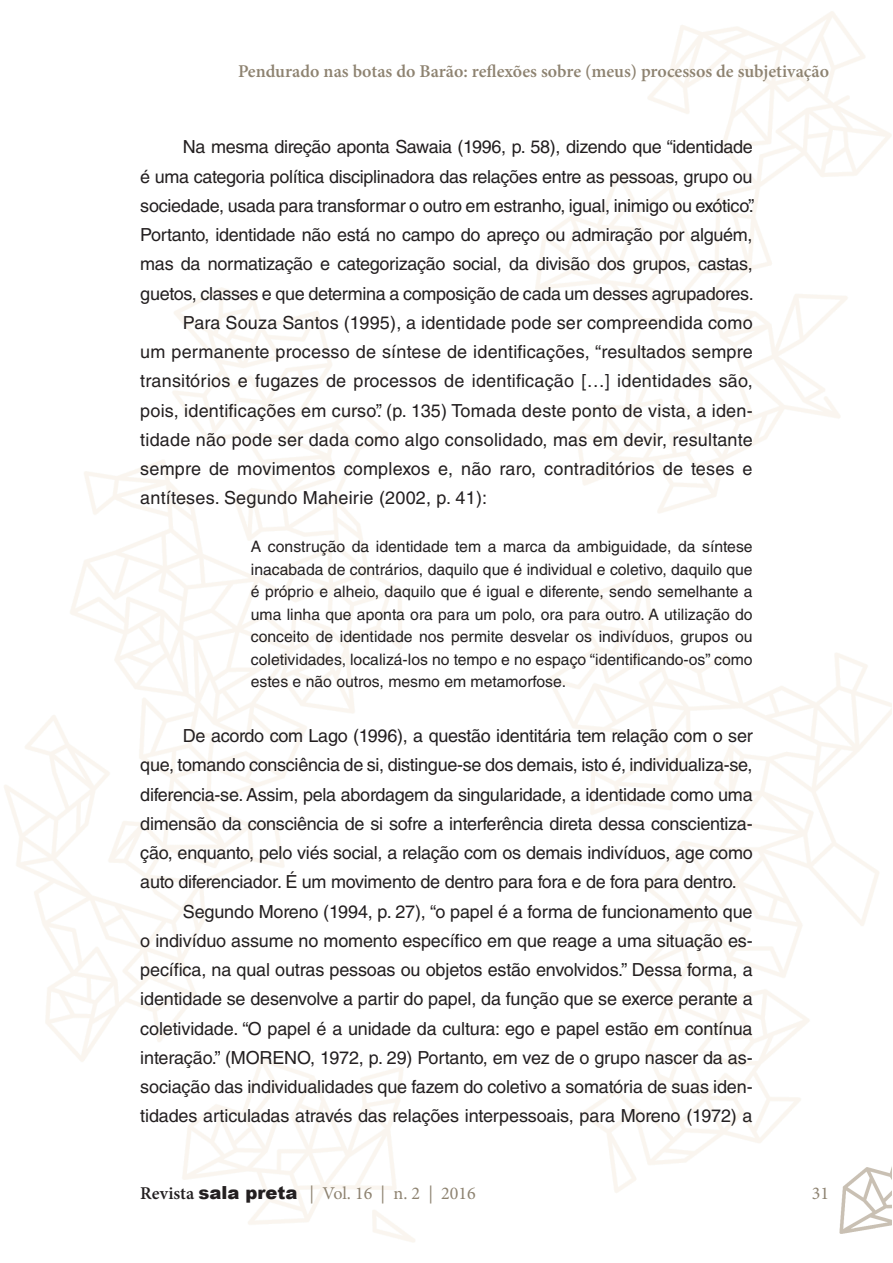
<style>
.page{position:relative;width:893px;height:1263px;background:#fff}
.page>*{position:absolute;margin:0;border:0;box-sizing:border-box;transform-origin:0 0}
.texto{font:18px/29.2px "Helvetica LT Std";letter-spacing:-.015em;color:#231f20;text-align:justify}
.t1{font:600 18px "Minion Pro";color:#8e8371}
.t2{font:18px "Minion Pro";color:#8e8371}
.citacao{font:15.75px/22.5px "Helvetica LT Std";color:#231f20;text-align:justify}
.s1{font-weight:600;color:#231f20}
.s2{font-family:"Arial";font-weight:900;color:#231f20}
</style>
<div class="page">
<img style="left:839px;top:1167px;width:52px;height:67px">
<p class="t1" style="left:238px;top:59px;width:593px">Pendurado nas botas do Barão: reflexões sobre (meus) processos de subjetivação</p>
<p class="texto" style="left:140px;top:132px;width:616px;text-indent:43px">Na mesma direção aponta Sawaia (1996, p. 58), dizendo que “identidade é uma categoria política disciplinadora das relações entre as pessoas, grupo ou sociedade, usada para transformar o outro em estranho, igual, inimigo ou exótico”.<br>Portanto, identidade não está no campo do apreço ou admiração por alguém, mas da normatização e categorização social, da divisão dos grupos, castas, guetos, classes e que determina a composição de cada um desses agrupadores.</p>
<p class="texto" style="left:140px;top:308px;width:614px;text-indent:43px">Para Souza Santos (1995), a identidade pode ser compreendida como um permanente processo de síntese de identificações, “resultados sempre transitórios e fugazes de processos de identificação […] identidades são, pois, identificações em curso”. (p. 135) Tomada deste ponto de vista, a iden&shy;tidade não pode ser dada como algo consolidado, mas em devir, resultante sempre de movimentos complexos e, não raro, contraditórios de teses e antíteses. Segundo Maheirie (2002, p. 41):</p>
<p class="citacao" style="left:251px;top:535px;width:503px">A construção da identidade tem a marca da ambiguidade, da síntese inacabada de contrários, daquilo que é individual e coletivo, daquilo que é próprio e alheio, daquilo que é igual e diferente, sendo semelhante a uma linha que aponta ora para um polo, ora para outro. A utilização do conceito de identidade nos permite desvelar os indivíduos, grupos ou coletividades, localizá-los no tempo e no espaço “identificando-os” como estes e não outros, mesmo em metamorfose.</p>
<p class="texto" style="left:140px;top:721px;width:614px;text-indent:43px">De acordo com Lago (1996), a questão identitária tem relação com o ser que, tomando consciência de si, distingue-se dos demais, isto é, individualiza-se, diferencia-se. Assim, pela abordagem da singularidade, a identidade como uma dimensão da consciência de si sofre a interferência direta dessa conscientiza&shy;ção, enquanto, pelo viés social, a relação com os demais indivíduos, age como auto diferenciador. É um movimento de dentro para fora e de fora para dentro.</p>
<p class="texto" style="left:140px;top:897px;width:614px;text-indent:43px">Segundo Moreno (1994, p. 27), “o papel é a forma de funcionamento que o indivíduo assume no momento específico em que reage a uma situação es&shy;pecífica, na qual outras pessoas ou objetos estão envolvidos.” Dessa forma, a identidade se desenvolve a partir do papel, da função que se exerce perante a coletividade. “O papel é a unidade da cultura: ego e papel estão em contínua interação.” (MORENO, 1972, p. 29) Portanto, em vez de o grupo nascer da as&shy;sociação das individualidades que fazem do coletivo a somatória de suas iden&shy;tidades articuladas através das relações interpessoais, para Moreno (1972) a</p>
<p class="t2" style="left:140px;top:1181px;width:337px"><span class="s1">Revista</span> <span class="s2">sala preta</span> | Vol. 16 | n. 2 | 2016</p>
<p class="t2" style="left:812px;top:1181px;width:19px">31</p>
</div>
